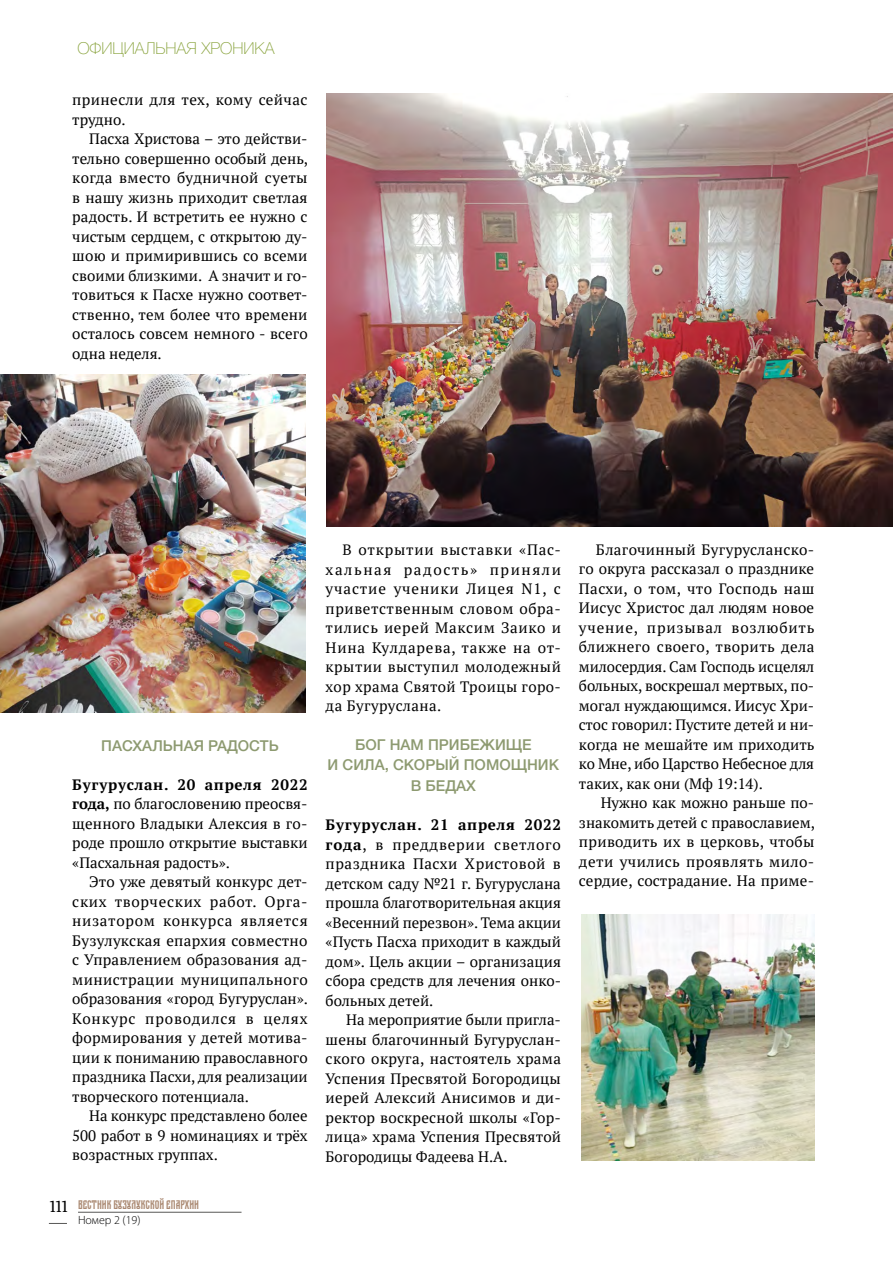
<style>
.page{position:relative;width:893px;height:1263px;background:#fff}
.page>*{position:absolute;margin:0;border:0;box-sizing:border-box;transform-origin:0 0}
.t1{font:100 16.5px "Helvetica Neue LTW1 G";color:#89a33d}
.t2{font:15px/19.5px "PT Serif";color:#000;text-align:justify}
.t3{font:500 15px/19.5px "Helvetica Neue LTW1 G";color:#8d9a70;text-align:center}
.t4{font:15px/19.5px "PT Serif";letter-spacing:.025em;color:#000}
.t5{font:12.45px "Dobrozrachniy";color:#ab8a73}
.t6{font:300 12px "Myriad Pro";color:#000}
.s1{font-weight:700}
.s2{font-family:"Gregor";font-size:15.75px;color:#000}
</style>
<div class="page">
<svg style="left:49px;top:1223px;width:18px;height:1px"></svg>
<hr style="left:78px;top:1212px;width:164px;height:1px;background:#575756">
<img style="left:0;top:374px;width:305px;height:338px">
<img style="left:327px;top:94px;width:566px;height:432px">
<img style="left:581px;top:914px;width:233px;height:247px">
<p class="t1" style="left:77px;top:38px;width:199px">ОФИЦИАЛЬНАЯ ХРОНИКА</p>
<p class="t4" style="left:72px;top:90px;width:237px">принесли для тех, кому сейчас трудно.</p>
<p class="t2" style="left:72px;top:129px;width:237px;text-indent:17px">Пасха Христова – это действи&shy;тельно совершенно особый день, когда вместо будничной суеты в нашу жизнь приходит светлая радость. И встретить ее нужно с чистым сердцем, с открытою ду&shy;шою и примирившись со всеми своими близкими. А значит и го&shy;товиться к Пасхе нужно соответ&shy;ственно, тем более что времени осталось совсем немного - всего одна неделя.</p>
<p class="t3" style="left:101px;top:736px;width:179px">ПАСХАЛЬНАЯ РАДОСТЬ</p>
<p class="t2" style="left:72px;top:774px;width:237px"><span class="s1">Бугуруслан. 20 апреля 2022 года,</span> по благословению преосвя&shy;щенного Владыки Алексия в го&shy;роде прошло открытие выставки «Пасхальная радость».</p>
<p class="t2" style="left:72px;top:872px;width:237px;text-indent:17px">Это уже девятый конкурс дет&shy;ских творческих работ. Орга&shy;низатором конкурса является Бузулукская епархия совместно с Управлением образования ад&shy;министрации муниципального образования «город Бугуруслан».<br>Конкурс проводился в целях формирования у детей мотива&shy;ции к пониманию православного праздника Пасхи, для реализации творческого потенциала.</p>
<p class="t2" style="left:72px;top:1106px;width:237px;text-indent:17px">На конкурс представлено более 500 работ в 9 номинациях и трёх возрастных группах.</p>
<p class="t5" style="left:50px;top:1197px;width:151px"><span class="s2">111</span> вестник Бузулукской Епархии</p>
<p class="t6" style="left:78px;top:1213px;width:64px">Номер 2 (19)</p>
<p class="t2" style="left:326px;top:540px;width:237px;text-indent:17px">В открытии выставки «Пас&shy;хальная радость» приняли участие ученики Лицея N1, с приветственным словом обра&shy;тились иерей Максим Заико и Нина Кулдарева, также на от&shy;крытии выступил молодежный хор храма Святой Троицы горо&shy;да Бугуруслана.</p>
<p class="t3" style="left:328px;top:735px;width:233px">БОГ НАМ ПРИБЕЖИЩЕ<br>И СИЛА, СКОРЫЙ ПОМОЩНИК</p>
<p class="t3" style="left:411px;top:776px;width:67px">В БЕДАХ</p>
<p class="t2" style="left:326px;top:815px;width:237px"><span class="s1">Бугуруслан. 21 апреля 2022 года</span>, в преддверии светлого праздника Пасхи Христовой в детском саду №21 г. Бугуруслана прошла благотворительная акция «Весенний перезвон». Тема акции «Пусть Пасха приходит в каждый дом». Цель акции – организация сбора средств для лечения онко&shy;больных детей.</p>
<p class="t2" style="left:326px;top:1010px;width:237px;text-indent:21px">На мероприятие были пригла&shy;шены благочинный Бугуруслан&shy;ского округа, настоятель храма Успения Пресвятой Богородицы иерей Алексий Анисимов и ди&shy;ректор воскресной школы «Гор&shy;лица» храма Успения Пресвятой Богородицы Фадеева Н.А.</p>
<p class="t2" style="left:579px;top:539px;width:237px;text-indent:17px">Благочинный Бугурусланско&shy;го округа рассказал о празднике Пасхи, о том, что Господь наш Иисус Христос дал людям новое учение, призывал возлюбить ближнего своего, творить дела милосердия. Сам Господь исцелял больных, воскрешал мертвых, по&shy;могал нуждающимся. Иисус Хри&shy;стос говорил: Пустите детей и ни&shy;когда не мешайте им приходить ко Мне, ибо Царство Небесное для таких, как они (Мф 19:14).</p>
<p class="t2" style="left:579px;top:793px;width:238px;text-indent:22px">Нужно как можно раньше по&shy;знакомить детей с православием, приводить их в церковь, чтобы дети учились проявлять мило&shy;сердие, сострадание. На приме-</p>
</div>
